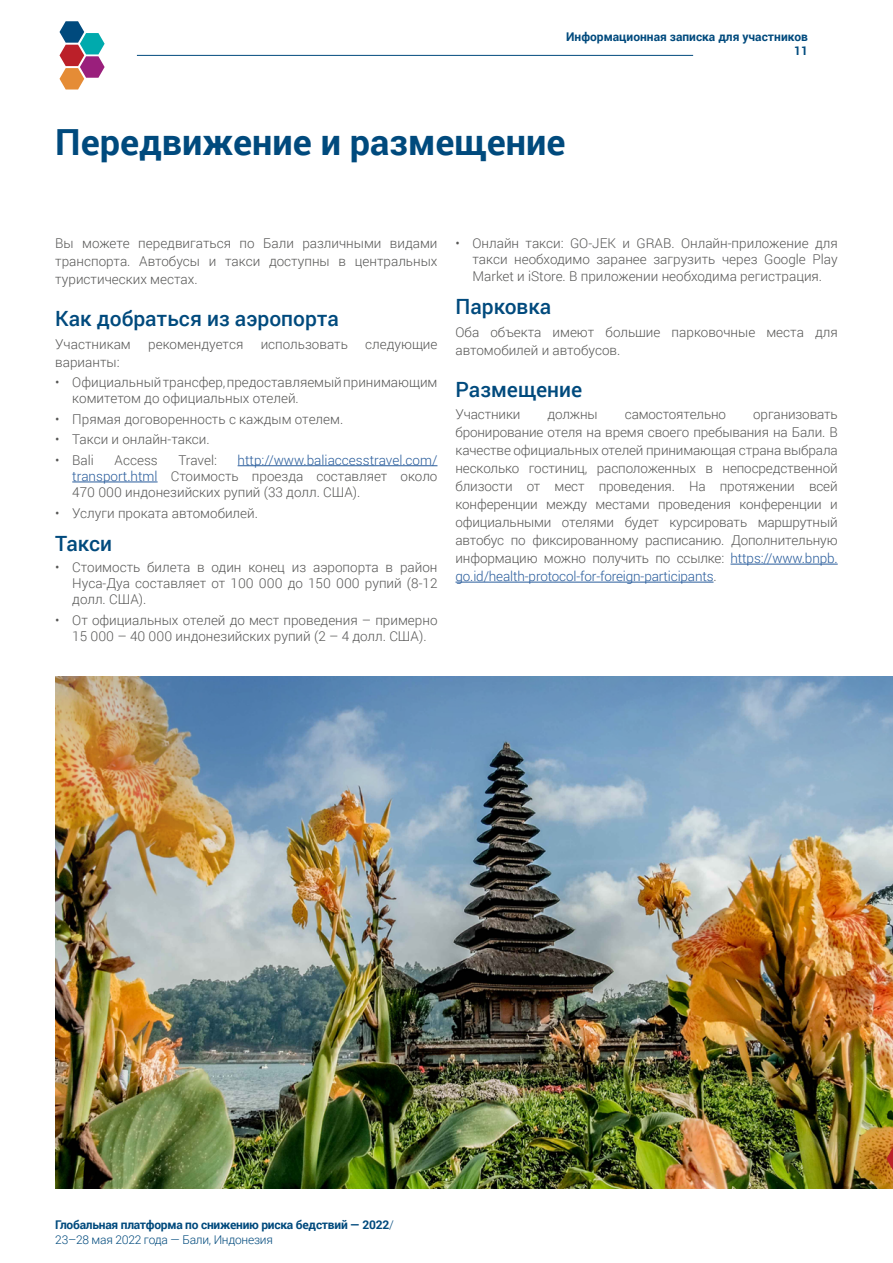
<style>
.page{position:relative;width:893px;height:1263px;background:#fff}
.page>*{position:absolute;margin:0;border:0;box-sizing:border-box;transform-origin:0 0}
.t1{font:700 36px "Roboto";color:#004a7d}
.t2{font:500 21px "Roboto";color:#004a7d}
.t3{font:300 13.5px/18px "Roboto";color:#575756;text-align:justify}
.t4{font:700 12px/14.4px "Roboto";letter-spacing:-.02em;color:#004a7d}
.t5{font:700 12px/14.4px "Roboto";color:#004a7d;text-align:right}
.s1{color:#275b9b}
.s2{font-weight:300}
</style>
<div class="page">
<hr style="left:137px;top:55px;width:556px;height:1px;background:#004a7d">
<svg style="left:60px;top:21px;width:45px;height:69px"></svg>
<img style="left:55px;top:676px;width:838px;height:512px">
<hr style="left:238px;top:465px;width:199px;height:1px;background:#275b9b">
<hr style="left:72px;top:482px;width:86px;height:1px;background:#275b9b">
<hr style="left:730px;top:564px;width:108px;height:1px;background:#275b9b">
<hr style="left:455px;top:582px;width:258px;height:1px;background:#275b9b">
<svg style="left:886px;top:1147px;width:7px;height:23px"></svg>
<p class="t5" style="left:566px;top:29px;width:243px">Информационная записка для участников<br>11</p>
<h1 class="t1" style="left:55px;top:116px;width:512px">Передвижение и размещение</h1>
<p class="t3" style="left:55px;top:234px;width:384px">Вы можете передвигаться по Бали различными видами транспорта. Автобусы и такси доступны в центральных туристических местах.</p>
<h2 class="t2" style="left:55px;top:304px;width:285px">Как добраться из аэропорта</h2>
<p class="t3" style="left:55px;top:334px;width:77px">Участникам</p>
<p class="t3" style="left:148px;top:334px;width:97px">рекомендуется</p>
<p class="t3" style="left:261px;top:334px;width:89px">использовать</p>
<p class="t3" style="left:365px;top:334px;width:74px">следующие</p>
<p class="t3" style="left:55px;top:352px;width:66px">варианты:</p>
<p class="t3" style="left:72px;top:374px;width:367px;line-height:16.2px;text-indent:-17px">• Официальный трансфер, предоставляемый принимающим комитетом до официальных отелей.</p>
<p class="t3" style="left:55px;top:410px;width:290px">• Прямая договоренность с каждым отелем.</p>
<p class="t3" style="left:55px;top:430px;width:156px">• Такси и онлайн-такси.</p>
<p class="t3" style="left:55px;top:450px;width:40px">• Bali</p>
<p class="t3" style="left:115px;top:450px;width:45px">Access</p>
<p class="t3" style="left:178px;top:450px;width:40px">Travel:</p>
<p class="t3" style="left:72px;top:451px;width:367px;line-height:16.2px;text-indent:165px"><span class="s1">http://www.baliaccesstravel.com/ transport.html</span> Стоимость проезда составляет около 470 000 индонезийских рупий (33 долл. США).</p>
<p class="t3" style="left:55px;top:503px;width:204px">• Услуги проката автомобилей.</p>
<h2 class="t2" style="left:55px;top:529px;width:58px">Такси</h2>
<p class="t3" style="left:72px;top:558px;width:367px;line-height:16.2px;text-indent:-17px">• Стоимость билета в один конец из аэропорта в район Нуса-Дуа составляет от 100 000 до 150 000 рупий (8-12 долл. США).</p>
<p class="t3" style="left:55px;top:611px;width:384px;line-height:16.2px;text-align:center">• От официальных отелей до мест проведения – примерно<br>15 000 – 40 000 индонезийских рупий (2 – 4 долл. США).</p>
<p class="t3" style="left:472px;top:235px;width:367px;line-height:16.2px;text-indent:-17px">• Онлайн такси: GO-JEK и GRAB. Онлайн-приложение для такси необходимо заранее загрузить через Google Play Market и iStore. В приложении необходима регистрация.</p>
<h2 class="t2" style="left:455px;top:292px;width:97px">Парковка</h2>
<p class="t3" style="left:455px;top:322px;width:384px">Оба объекта имеют большие парковочные места для автомобилей и автобусов.</p>
<h2 class="t2" style="left:455px;top:375px;width:128px">Размещение</h2>
<p class="t3" style="left:455px;top:405px;width:66px">Участники</p>
<p class="t3" style="left:548px;top:405px;width:52px">должны</p>
<p class="t3" style="left:625px;top:405px;width:103px">самостоятельно</p>
<p class="t3" style="left:455px;top:405px;width:384px;text-indent:298px">организовать бронирование отеля на время своего пребывания на Бали. В качестве официальных отелей принимающая страна выбрала несколько гостиниц, расположенных в непосредственной близости от мест проведения. На протяжении всей конференции между местами проведения конференции и официальными отелями будет курсировать маршрутный автобус по фиксированному расписанию. Дополнительную информацию можно получить по ссылке: <span class="s1">https://www.bnpb. go.id/health-protocol-for-foreign-participants</span>.</p>
<p class="t4" style="left:55px;top:1217px;width:340px">Глобальная платформа по снижению риска бедствий — 2022<span class="s2">/<br>23–28 мая 2022 года — Бали, Индонезия</span></p>
</div>
